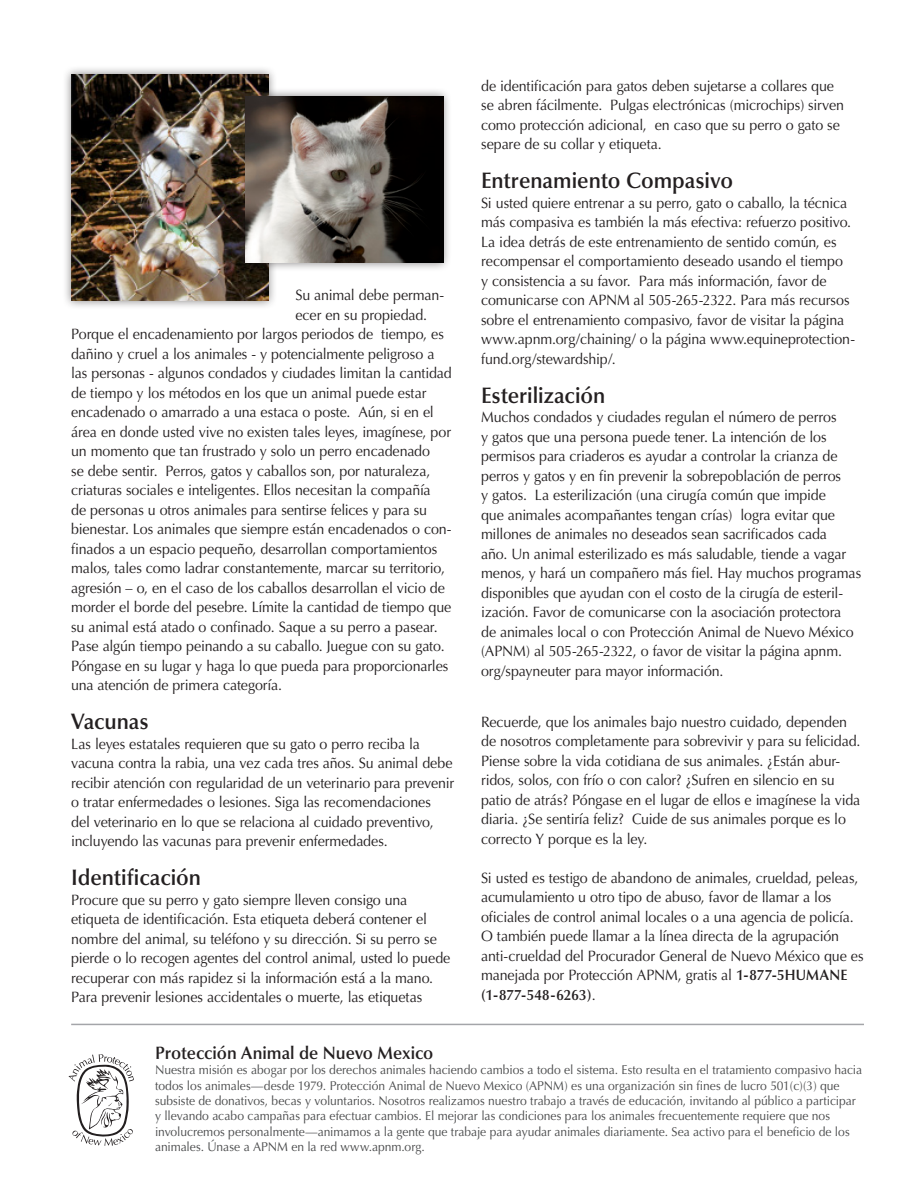
<style>
.page{position:relative;width:918px;height:1188px;background:#fff}
.page>*{position:absolute;margin:0;border:0;box-sizing:border-box;transform-origin:0 0}
.t1{font:600 22.5px "Optima";color:#231f20;scale:.95 1}
.t2{font:600 18px "Optima";color:#231f20;scale:.95 1}
.t3{font:15px/19.5px "Optima";letter-spacing:-.01em;color:#231f20;scale:.95 1}
.t4{font:12.75px/15.3px "Optima";letter-spacing:-.005em;color:#494a4b;scale:.95 1}
.s1{font-weight:600}
</style>
<div class="page">
<svg style="left:69px;top:1054px;width:65px;height:92px"></svg>
<hr style="left:71px;top:1024px;width:793px;height:1px;background:#a4a5a9">
<div style="left:62px;top:66px;width:215px;height:244px;background:#231f20;opacity:.55"></div>
<img style="left:71px;top:75px;width:197px;height:226px">
<div style="left:236px;top:87px;width:216px;height:185px;background:#231f20;opacity:.55"></div>
<img style="left:245px;top:96px;width:198px;height:167px">
<p class="t3" style="left:295px;top:286px;width:158px">Su animal debe perman-</p>
<p class="t3" style="left:295px;top:305px;width:140px">ecer en su propiedad.</p>
<p class="t3" style="left:71px;top:325px;width:394px">Porque el encadenamiento por largos periodos de tiempo, es</p>
<p class="t3" style="left:71px;top:344px;width:384px">dañino y cruel a los animales - y potencialmente peligroso a</p>
<p class="t3" style="left:71px;top:364px;width:402px">las personas - algunos condados y ciudades limitan la cantidad</p>
<p class="t3" style="left:71px;top:383px;width:375px">de tiempo y los métodos en los que un animal puede estar</p>
<p class="t3" style="left:71px;top:403px;width:383px">encadenado o amarrado a una estaca o poste. Aún, si en el</p>
<p class="t3" style="left:71px;top:422px;width:401px">área en donde usted vive no existen tales leyes, imagínese, por</p>
<p class="t3" style="left:71px;top:442px;width:379px">un momento que tan frustrado y solo un perro encadenado</p>
<p class="t3" style="left:71px;top:461px;width:380px">se debe sentir. Perros, gatos y caballos son, por naturaleza,</p>
<p class="t3" style="left:71px;top:481px;width:380px">criaturas sociales e inteligentes. Ellos necesitan la compañía</p>
<p class="t3" style="left:71px;top:500px;width:376px">de personas u otros animales para sentirse felices y para su</p>
<p class="t3" style="left:71px;top:520px;width:402px">bienestar. Los animales que siempre están encadenados o con-</p>
<p class="t3" style="left:71px;top:539px;width:387px">finados a un espacio pequeño, desarrollan comportamientos</p>
<p class="t3" style="left:71px;top:559px;width:395px">malos, tales como ladrar constantemente, marcar su territorio,</p>
<p class="t3" style="left:71px;top:578px;width:395px">agresión – o, en el caso de los caballos desarrollan el vicio de</p>
<p class="t3" style="left:71px;top:598px;width:402px">morder el borde del pesebre. Límite la cantidad de tiempo que</p>
<p class="t3" style="left:71px;top:617px;width:387px">su animal está atado o confinado. Saque a su perro a pasear.</p>
<p class="t3" style="left:71px;top:637px;width:395px">Pase algún tiempo peinando a su caballo. Juegue con su gato.</p>
<p class="t3" style="left:71px;top:656px;width:399px">Póngase en su lugar y haga lo que pueda para proporcionarles</p>
<p class="t3" style="left:71px;top:676px;width:223px">una atención de primera categoría.</p>
<p class="t1" style="left:71px;top:709px;width:83px">Vacunas</p>
<p class="t3" style="left:71px;top:734px;width:405px">Las leyes estatales requieren que su gato o perro reciba la vacuna contra la rabia, una vez cada tres años. Su animal debe recibir atención con regularidad de un veterinario para prevenir o tratar enfermedades o lesiones. Siga las recomendaciones<br>del veterinario en lo que se relaciona al cuidado preventivo, incluyendo las vacunas para prevenir enfermedades.</p>
<p class="t1" style="left:71px;top:865px;width:138px">Identificación</p>
<p class="t3" style="left:71px;top:890px;width:401px">Procure que su perro y gato siempre lleven consigo una etiqueta de identificación. Esta etiqueta deberá contener el nombre del animal, su teléfono y su dirección. Si su perro se pierde o lo recogen agentes del control animal, usted lo puede recuperar con más rapidez si la información está a la mano.<br>Para prevenir lesiones accidentales o muerte, las etiquetas</p>
<p class="t3" style="left:481px;top:76px;width:384px">de identificación para gatos deben sujetarse a collares que se abren fácilmente. Pulgas electrónicas (microchips) sirven como protección adicional, en caso que su perro o gato se separe de su collar y etiqueta.</p>
<p class="t1" style="left:481px;top:168px;width:267px">Entrenamiento Compasivo</p>
<p class="t3" style="left:481px;top:193px;width:395px">Si usted quiere entrenar a su perro, gato o caballo, la técnica más compasiva es también la más efectiva: refuerzo positivo.<br>La idea detrás de este entrenamiento de sentido común, es recompensar el comportamiento deseado usando el tiempo<br>y consistencia a su favor. Para más información, favor de comunicarse con APNM al 505-265-2322. Para más recursos sobre el entrenamiento compasivo, favor de visitar la página www.apnm.org/chaining/ o la página www.equineprotection&shy;fund.org/stewardship/.</p>
<p class="t1" style="left:481px;top:382px;width:132px">Esterilización</p>
<p class="t3" style="left:481px;top:408px;width:402px">Muchos condados y ciudades regulan el número de perros<br>y gatos que una persona puede tener. La intención de los permisos para criaderos es ayudar a controlar la crianza de perros y gatos y en fin prevenir la sobrepoblación de perros<br>y gatos. La esterilización (una cirugía común que impide<br>que animales acompañantes tengan crías) logra evitar que millones de animales no deseados sean sacrificados cada<br>año. Un animal esterilizado es más saludable, tiende a vagar menos, y hará un compañero más fiel. Hay muchos programas disponibles que ayudan con el costo de la cirugía de esteril&shy;ización. Favor de comunicarse con la asociación protectora<br>de animales local o con Protección Animal de Nuevo México (APNM) al 505-265-2322, o favor de visitar la página apnm. org/spayneuter para mayor información.</p>
<p class="t3" style="left:481px;top:712px;width:401px">Recuerde, que los animales bajo nuestro cuidado, dependen de nosotros completamente para sobrevivir y para su felicidad.<br>Piense sobre la vida cotidiana de sus animales. ¿Están abur&shy;ridos, solos, con frío o con calor? ¿Sufren en silencio en su patio de atrás? Póngase en el lugar de ellos e imagínese la vida diaria. ¿Se sentiría feliz? Cuide de sus animales porque es lo correcto Y porque es la ley.</p>
<p class="t3" style="left:481px;top:868px;width:404px">Si usted es testigo de abandono de animales, crueldad, peleas, acumulamiento u otro tipo de abuso, favor de llamar a los oficiales de control animal locales o a una agencia de policía.<br>O también puede llamar a la línea directa de la agrupación anti-crueldad del Procurador General de Nuevo México que es manejada por Protección APNM, gratis al <span class="s1">1-877-5HUMANE (1-877-548-6263)</span>.</p>
<p class="t2" style="left:155px;top:1042px;width:295px">Protección Animal de Nuevo Mexico</p>
<p class="t4" style="left:155px;top:1063px;width:746px">Nuestra misión es abogar por los derechos animales haciendo cambios a todo el sistema. Esto resulta en el tratamiento compasivo hacia todos los animales—desde 1979. Protección Animal de Nuevo Mexico (APNM) es una organización sin fines de lucro 501(c)(3) que subsiste de donativos, becas y voluntarios. Nosotros realizamos nuestro trabajo a través de educación, invitando al público a participar y llevando acabo campañas para efectuar cambios. El mejorar las condiciones para los animales frecuentemente requiere que nos involucremos personalmente—animamos a la gente que trabaje para ayudar animales diariamente. Sea activo para el beneficio de los animales. Únase a APNM en la red www.apnm.org.</p>
</div>
